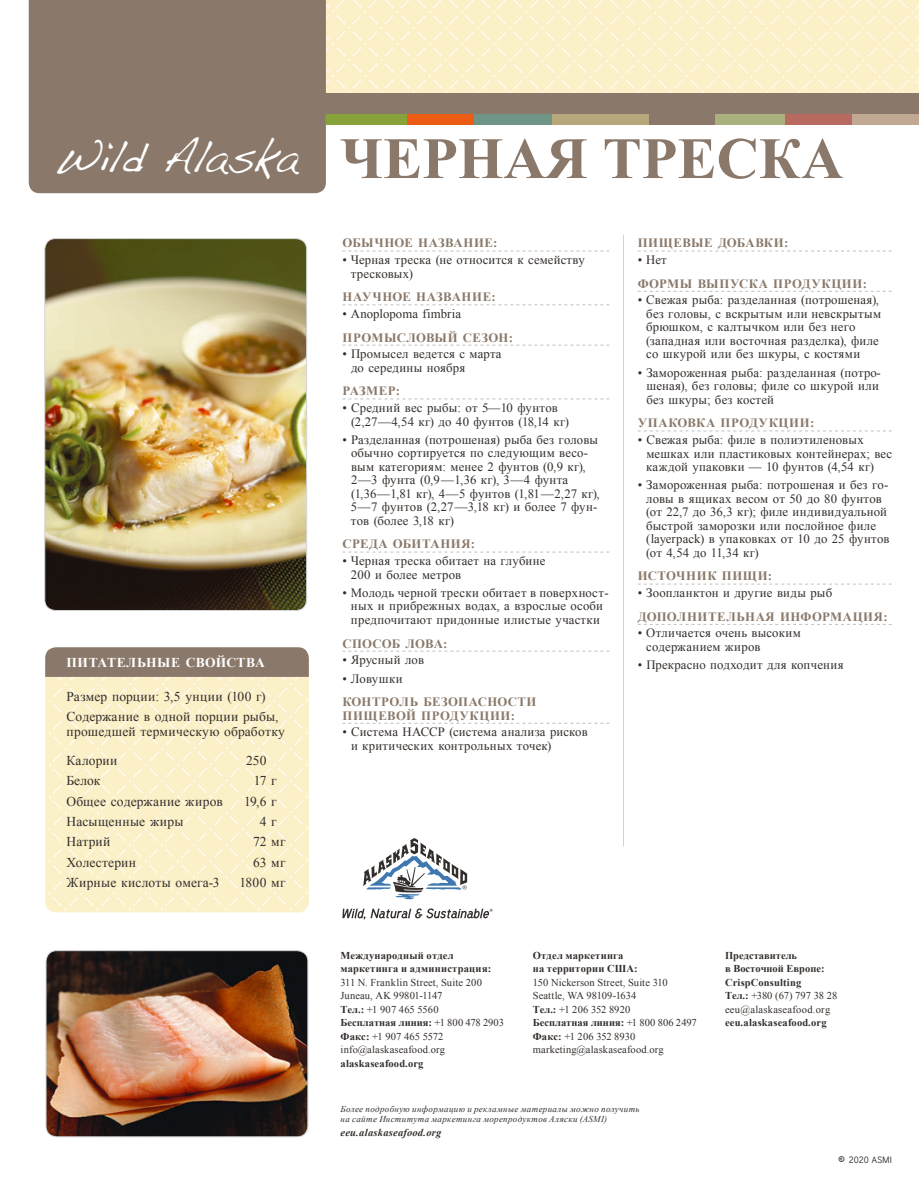
<style>
.page{position:relative;width:919px;height:1191px;background:#fff}
.page>*{position:absolute;margin:0;border:0;box-sizing:border-box;transform-origin:0 0}
.t1{font:700 58.5px "Times New Roman";color:#8a796a}
.t2{font:13.5px/20.4px "Times New Roman";letter-spacing:.01em;color:#332e2b}
.t3{font:700 13.5px "Times New Roman";letter-spacing:.03em;color:#fff}
.t4{font:12.75px/13.5px "Times New Roman";letter-spacing:.015em;color:#332e2b}
.t5{font:700 12.75px/13.5px "Times New Roman";letter-spacing:.04em;color:#8a796a}
.t6{font:700 12.75px "Times New Roman";letter-spacing:.02em;color:#8a796a}
.t7{font:700 12.75px "Times New Roman";letter-spacing:.01em;color:#8a796a}
.t8{font:10.5px/13.5px "Times New Roman";letter-spacing:.01em;color:#332e2b}
.t9{font:700 10.5px/13.5px "Times New Roman";letter-spacing:.015em;color:#332e2b}
.t10{font:italic 700 10.5px "Times New Roman";letter-spacing:.02em;color:#332e2b}
.t11{font:italic 9px/10.5px "Times New Roman";letter-spacing:.04em;color:#332e2b}
.t12{font:9px "Tuffy";letter-spacing:.01em;color:#332e2b}
.s1{font-family:"Dakota";font-weight:400;font-size:39px;color:#fff}
.s2{font-weight:700}
.s3{font-weight:400}
.s4{font-size:13.5px}
</style>
<div class="page">
<img style="left:46px;top:240px;width:259px;height:369px">
<div style="left:44px;top:238px;width:263px;height:373px;border:1px solid #d2d3d5;border-radius:11px"></div>
<svg style="left:326px;top:0;width:592px;height:93px;background:#fbf0c9"></svg>
<div style="left:312px;top:93px;width:606px;height:21px;background:#8a796a"></div>
<div style="left:29px;top:0;width:297px;height:193px;background:#8a796a"></div>
<div style="left:326px;top:114px;width:81px;height:11px;background:#89a33b"></div>
<div style="left:406px;top:114px;width:68px;height:11px;background:#ed5c15"></div>
<div style="left:474px;top:114px;width:78px;height:11px;background:#6e9586"></div>
<div style="left:552px;top:114px;width:97px;height:11px;background:#b7a77b"></div>
<div style="left:649px;top:114px;width:66px;height:11px;background:#8a796a"></div>
<div style="left:715px;top:114px;width:70px;height:11px;background:#aab17c"></div>
<div style="left:785px;top:114px;width:66px;height:11px;background:#b86a60"></div>
<div style="left:851px;top:114px;width:67px;height:11px;background:#c0a893"></div>
<svg style="left:363px;top:838px;width:104px;height:61px"></svg>
<svg style="left:342px;top:908px;width:150px;height:11px"></svg>
<img style="left:46px;top:950px;width:262px;height:186px">
<div style="left:46px;top:950px;width:262px;height:187px;border:1px solid #d2d3d5;border-radius:11px"></div>
<svg style="left:342px;top:251px;width:267px;height:1px"></svg>
<svg style="left:342px;top:304px;width:267px;height:1px"></svg>
<svg style="left:342px;top:345px;width:267px;height:1px"></svg>
<svg style="left:342px;top:398px;width:267px;height:1px"></svg>
<svg style="left:342px;top:551px;width:267px;height:1px"></svg>
<svg style="left:342px;top:651px;width:267px;height:1px"></svg>
<svg style="left:342px;top:723px;width:267px;height:1px"></svg>
<div style="left:46px;top:906px;width:262px;height:6px;background:#fbf0c7"></div>
<svg style="left:45px;top:862px;width:264px;height:44px;background:#fbf0ca"></svg>
<svg style="left:45px;top:647px;width:264px;height:215px;background:#ebe0bc"></svg>
<svg style="left:638px;top:251px;width:253px;height:1px"></svg>
<svg style="left:637px;top:291px;width:254px;height:1px"></svg>
<svg style="left:638px;top:430px;width:253px;height:1px"></svg>
<svg style="left:638px;top:583px;width:253px;height:1px"></svg>
<svg style="left:637px;top:624px;width:254px;height:1px"></svg>
<hr style="left:623px;top:235px;width:1px;height:611px;background:#d2d3d5">
<h1 class="t1" style="left:54px;top:118px;width:791px"><span class="s1">Wild Alaska</span> ЧЕРНАЯ ТРЕСКА</h1>
<p class="t3" style="left:66px;top:653px;width:200px">ПИТАТЕЛЬНЫЕ СВОЙСТВА</p>
<p class="t2" style="left:66px;top:686px;width:213px">Размер порции: 3,5 унции (100 г)<br>Содержание в одной порции рыбы,</p>
<p class="t2" style="left:66px;top:717px;width:220px;line-height:28.5px">прошедшей термическую обработку<br>Калории</p>
<p class="t2" style="left:246px;top:750px;width:22px">250</p>
<p class="t2" style="left:66px;top:770px;width:36px">Белок</p>
<p class="t2" style="left:254px;top:770px;width:24px">17 г</p>
<p class="t2" style="left:66px;top:790px;width:158px">Общее содержание жиров</p>
<p class="t2" style="left:244px;top:790px;width:34px">19,6 г</p>
<p class="t2" style="left:66px;top:811px;width:118px">Насыщенные жиры</p>
<p class="t2" style="left:260px;top:811px;width:18px">4 г</p>
<p class="t2" style="left:66px;top:831px;width:45px">Натрий</p>
<p class="t2" style="left:253px;top:831px;width:34px">72 мг</p>
<p class="t2" style="left:66px;top:852px;width:71px">Холестерин</p>
<p class="t2" style="left:253px;top:852px;width:34px">63 мг</p>
<p class="t2" style="left:66px;top:872px;width:154px">Жирные кислоты омега-3</p>
<p class="t2" style="left:239px;top:872px;width:48px">1800 мг</p>
<p class="t6" style="left:342px;top:234px;width:157px">ОБЫЧНОЕ НАЗВАНИЕ:</p>
<p class="t4" style="left:351px;top:253px;width:235px;text-indent:-9px">• Черная треска (не относится к семейству тресковых)</p>
<p class="t5" style="left:342px;top:290px;width:155px">НАУЧНОЕ НАЗВАНИЕ:</p>
<p class="t4" style="left:342px;top:307px;width:120px">• Anoplopoma fimbria</p>
<p class="t5" style="left:342px;top:330px;width:172px">ПРОМЫСЛОВЫЙ СЕЗОН:</p>
<p class="t4" style="left:351px;top:347px;width:152px;text-indent:-9px">• Промысел ведется с марта до середины ноября</p>
<p class="t5" style="left:342px;top:384px;width:59px">РАЗМЕР:</p>
<p class="t4" style="left:351px;top:401px;width:219px;text-indent:-9px">• Средний вес рыбы: от 5—10 фунтов (2,27—4,54 кг) до 40 фунтов (18,14 кг)</p>
<p class="t4" style="left:351px;top:432px;width:250px;text-indent:-8px">• Разделанная (потрошеная) рыба без головы обычно сортируется по следующим весо&shy;вым категориям: менее 2 фунтов (0,9 кг), 2—3 фунта (0,9—1,36 кг), 3—4 фунта (1,36—1,81 кг), 4—5 фунтов (1,81—2,27 кг), 5—7 фунтов (2,27—3,18 кг) и более 7 фун&shy;тов (более 3,18 кг)</p>
<p class="t5" style="left:342px;top:537px;width:134px">СРЕДА ОБИТАНИЯ:</p>
<p class="t4" style="left:351px;top:554px;width:196px;text-indent:-9px">• Черная треска обитает на глубине<br>200 и более метров</p>
<p class="t4" style="left:342px;top:586px;width:268px;text-align:center">• Молодь черной трески обитает в поверхност&shy;ных и прибрежных водах, а взрослые особи предпочитают придонные илистые участки</p>
<p class="t7" style="left:342px;top:634px;width:106px">СПОСОБ ЛОВА:</p>
<p class="t4" style="left:342px;top:653px;width:83px">• Ярусный лов</p>
<p class="t4" style="left:342px;top:671px;width:62px">• Ловушки</p>
<p class="t5" style="left:342px;top:695px;width:195px">КОНТРОЛЬ БЕЗОПАСНОСТИ<br>ПИЩЕВОЙ ПРОДУКЦИИ:</p>
<p class="t4" style="left:351px;top:725px;width:238px;text-indent:-9px">• Система HACCP (система анализа рисков и критических контрольных точек)</p>
<p class="t5" style="left:637px;top:236px;width:152px">ПИЩЕВЫЕ ДОБАВКИ:</p>
<p class="t4" style="left:637px;top:253px;width:31px">• Нет</p>
<p class="t5" style="left:637px;top:276px;width:231px">ФОРМЫ ВЫПУСКА ПРОДУКЦИИ:</p>
<p class="t4" style="left:646px;top:293px;width:236px;text-indent:-9px">• Свежая рыба: разделанная (потрошеная), без головы, с вскрытым или невскрытым брюшком, с калтычком или без него (западная или восточная разделка), филе со шкурой или без шкуры, с костями</p>
<p class="t4" style="left:646px;top:365px;width:236px;text-indent:-9px">• Замороженная рыба: разделанная (потро&shy;шеная), без головы; филе со шкурой или без шкуры; без костей</p>
<p class="t5" style="left:637px;top:416px;width:178px">УПАКОВКА ПРОДУКЦИИ:</p>
<p class="t4" style="left:646px;top:433px;width:247px;text-indent:-8px">• Свежая рыба: филе в полиэтиленовых мешках или пластиковых контейнерах; вес каждой упаковки — 10 фунтов (4,54 кг)</p>
<p class="t4" style="left:646px;top:478px;width:245px;text-indent:-9px">• Замороженная рыба: потрошеная и без го&shy;ловы в ящиках весом от 50 до 80 фунтов (от 22,7 до 36,3 кг); филе индивидуальной быстрой заморозки или послойное филе (layerpack) в упаковках от 10 до 25 фунтов (от 4,54 до 11,34 кг)</p>
<p class="t5" style="left:637px;top:569px;width:136px">ИСТОЧНИК ПИЩИ:</p>
<p class="t4" style="left:637px;top:586px;width:196px">• Зоопланктон и другие виды рыб</p>
<p class="t5" style="left:637px;top:609px;width:251px">ДОПОЛНИТЕЛЬНАЯ ИНФОРМАЦИЯ:</p>
<p class="t4" style="left:646px;top:626px;width:156px;text-indent:-9px">• Отличается очень высоким содержанием жиров</p>
<p class="t4" style="left:637px;top:658px;width:207px">• Прекрасно подходит для копчения</p>
<p class="t9" style="left:340px;top:948px;width:152px">Международный отдел маркетинга и администрация:</p>
<p class="t8" style="left:340px;top:975px;width:165px">311 N. Franklin Street, Suite 200<br>Juneau, AK 99801-1147<br><span class="s2">Тел.:</span> +1 907 465 5560<br><span class="s2">Бесплатная линия:</span> +1 800 478 2903<br><span class="s2">Факс:</span> +1 907 465 5572 info@alaskaseafood.org</p>
<p class="t9" style="left:340px;top:1056px;width:84px">alaskaseafood.org</p>
<p class="t9" style="left:532px;top:948px;width:106px">Отдел маркетинга на территории США:</p>
<p class="t8" style="left:532px;top:975px;width:165px">150 Nickerson Street, Suite 310<br>Seattle, WA 98109-1634<br><span class="s2">Тел.:</span> +1 206 352 8920<br><span class="s2">Бесплатная линия:</span> +1 800 806 2497<br><span class="s2">Факс:</span> +1 206 352 8930 marketing@alaskaseafood.org</p>
<p class="t11" style="left:340px;top:1103px;width:300px">Более подробную информацию и рекламные материалы можно получить на сайте Института маркетинга морепродуктов Аляски (ASMI)</p>
<p class="t10" style="left:340px;top:1124px;width:102px">eeu.alaskaseafood.org</p>
<p class="t9" style="left:725px;top:948px;width:114px">Представитель<br>в Восточной Европе:<br>CrispConsulting<br>Тел.: <span class="s3">+380 (67) 797 38 28 eeu@alaskaseafood.org</span></p>
<p class="t9" style="left:725px;top:1015px;width:103px">eeu.alaskaseafood.org</p>
<p class="t12" style="left:838px;top:1153px;width:55px"><span class="s4">©</span> 2020 ASMI</p>
</div>
